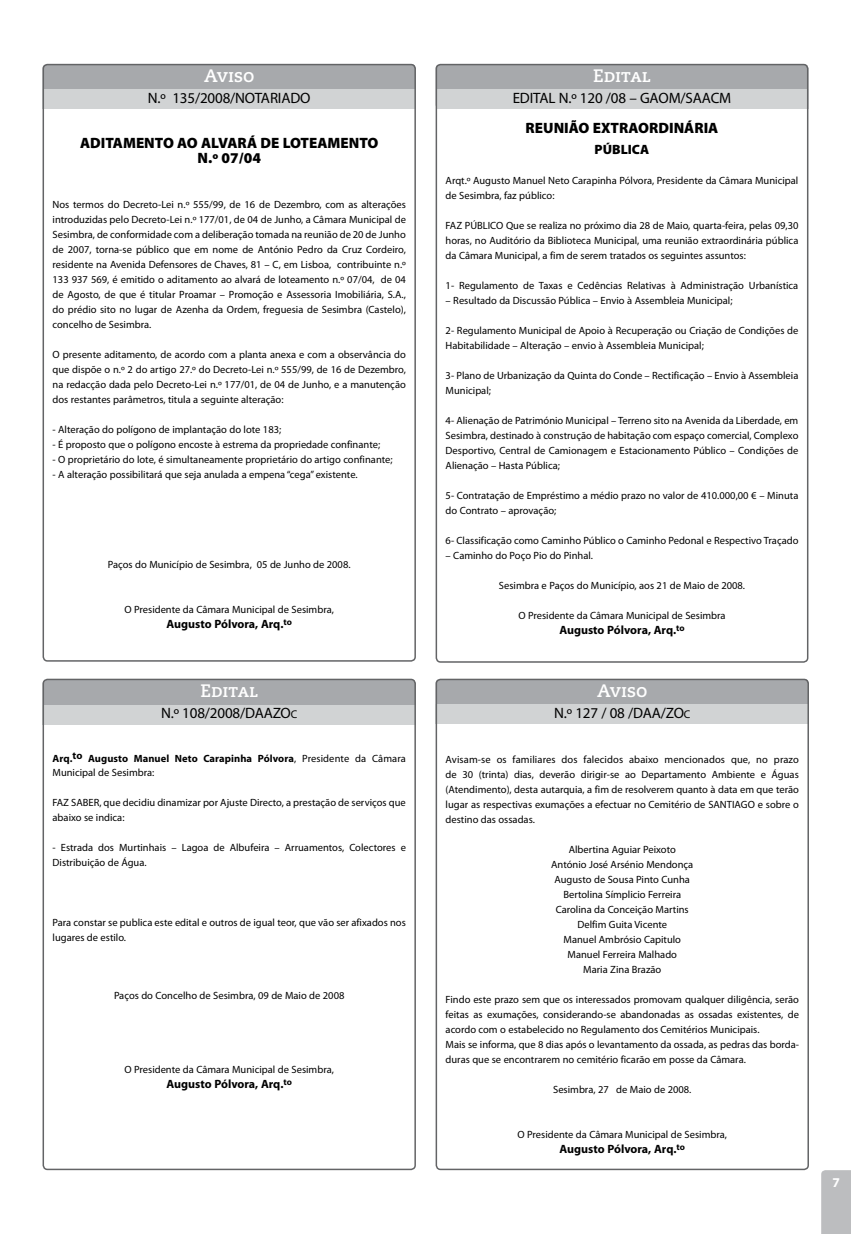
<style>
.page{position:relative;width:851px;height:1234px;background:#fff}
.page>*{position:absolute;margin:0;border:0;box-sizing:border-box;transform-origin:0 0}
.t1{font:18px "Caecilia Bold SC";color:#fff}
.t2{font:15px "Myriad Pro";letter-spacing:-.01em;color:#000}
.t3{font:900 15px/15px "Myriad Pro";color:#000;text-align:center}
.t4{font:900 13.5px "Myriad Pro";color:#000}
.t5{font:700 12px "Myriad Pro";letter-spacing:-.005em;color:#000}
.t6{font:10.5px/15px "Myriad Pro";color:#000}
.t7{font:700 10.5px/14.4px "Myriad Pro";letter-spacing:.01em;color:#000}
.s1{font-size:11.25px}
.s2{font-weight:400}
</style>
<div class="page">
<div style="left:43px;top:64px;width:373px;height:45px;background:#a7a9ac;border-radius:4px"></div>
<div style="left:43px;top:89px;width:373px;height:20px;background:#d1d3d4"></div>
<div style="left:43px;top:64px;width:373px;height:597px;border:2px solid #636466;border-radius:4px"></div>
<div style="left:435px;top:679px;width:373px;height:44px;background:#a7a9ac;border-radius:4px"></div>
<div style="left:435px;top:704px;width:373px;height:19px;background:#d1d3d4"></div>
<div style="left:435px;top:678px;width:373px;height:491px;border:2px solid #636466;border-radius:4px"></div>
<div style="left:43px;top:679px;width:373px;height:45px;background:#a7a9ac;border-radius:4px"></div>
<div style="left:43px;top:705px;width:373px;height:19px;background:#d1d3d4"></div>
<div style="left:43px;top:678px;width:373px;height:491px;border:2px solid #636466;border-radius:4px"></div>
<div style="left:435px;top:64px;width:373px;height:45px;background:#a7a9ac;border-radius:4px"></div>
<div style="left:435px;top:89px;width:373px;height:20px;background:#d1d3d4"></div>
<div style="left:435px;top:64px;width:373px;height:598px;border:2px solid #636466;border-radius:4px"></div>
<div style="left:821px;top:1170px;width:29px;height:63px;background:#bcbdbf"></div>
<h1 class="t1" style="left:204px;top:65px;width:52px">Aviso</h1>
<h2 class="t2" style="left:148px;top:88px;width:164px">N.º 135/2008/NOTARIADO</h2>
<h2 class="t3" style="left:80px;top:135px;width:300px">ADITAMENTO AO ALVARÁ DE LOTEAMENTO<br>N.º 07/04</h2>
<p class="t6" style="left:53px;top:197px;width:355px;text-align:justify">Nos termos do Decreto-Lei n.º 555/99, de 16 de Dezembro, com as alterações introduzidas pelo Decreto-Lei n.º 177/01, de 04 de Junho, a Câmara Municipal de Sesimbra, de conformidade com a deliberação tomada na reunião de 20 de Junho de 2007, torna-se público que em nome de António Pedro da Cruz Cordeiro, residente na Avenida Defensores de Chaves, 81 – C, em Lisboa, contribuinte n.º 133 937 569, é emitido o aditamento ao alvará de loteamento n.º 07/04, de 04 de Agosto, de que é titular Proamar – Promoção e Assessoria Imobiliária, S.A., do prédio sito no lugar de Azenha da Ordem, freguesia de Sesimbra (Castelo), concelho de Sesimbra.</p>
<p class="t6" style="left:53px;top:347px;width:355px;text-align:justify">O presente aditamento, de acordo com a planta anexa e com a observância do que dispõe o n.º 2 do artigo 27.º do Decreto-Lei n.º 555/99, de 16 de Dezembro, na redacção dada pelo Decreto-Lei n.º 177/01, de 04 de Junho, e a manutenção dos restantes parâmetros, titula a seguinte alteração:</p>
<p class="t6" style="left:53px;top:422px;width:230px">- Alteração do polígono de implantação do lote 183;</p>
<p class="t6" style="left:53px;top:437px;width:329px">- É proposto que o polígono encoste à estrema da propriedade confinante;</p>
<p class="t6" style="left:53px;top:452px;width:341px">- O proprietário do lote, é simultaneamente proprietário do artigo confinante;</p>
<p class="t6" style="left:53px;top:467px;width:306px">- A alteração possibilitará que seja anulada a empena “cega” existente.</p>
<p class="t6" style="left:108px;top:557px;width:244px">Paços do Município de Sesimbra, 05 de Junho de 2008.</p>
<p class="t6" style="left:124px;top:602px;width:211px">O Presidente da Câmara Municipal de Sesimbra,</p>
<p class="t5" style="left:166px;top:616px;width:127px">Augusto Pólvora, Arq.<sup>to</sup></p>
<h1 class="t1" style="left:200px;top:679px;width:59px">Edital</h1>
<h2 class="t2" style="left:161px;top:703px;width:138px">N.º 108/2008/DAAZO<span class="s1">c</span></h2>
<p class="t7" style="left:53px;top:750px;width:355px">Arq.to Augusto Manuel Neto Carapinha Pólvora<span class="s2">, Presidente da Câmara<br>Municipal de Sesimbra:</span></p>
<p class="t6" style="left:53px;top:794px;width:355px">FAZ SABER, que decidiu dinamizar por Ajuste Directo, a prestação de serviços que abaixo se indica:</p>
<p class="t6" style="left:53px;top:839px;width:355px">- Estrada dos Murtinhais – Lagoa de Albufeira – Arruamentos, Colectores e<br>Distribuição de Água.</p>
<p class="t6" style="left:53px;top:914px;width:355px">Para constar se publica este edital e outros de igual teor, que vão ser afixados nos lugares de estilo.</p>
<p class="t6" style="left:114px;top:987px;width:232px">Paços do Concelho de Sesimbra, 09 de Maio de 2008</p>
<p class="t6" style="left:124px;top:1061px;width:211px">O Presidente da Câmara Municipal de Sesimbra,</p>
<p class="t5" style="left:166px;top:1075px;width:127px">Augusto Pólvora, Arq.<sup>to</sup></p>
<h1 class="t1" style="left:593px;top:65px;width:59px">Edital</h1>
<h2 class="t2" style="left:512px;top:88px;width:220px">EDITAL N.º 120 /08 – GAOM/SAACM</h2>
<h2 class="t3" style="left:525px;top:120px;width:194px">REUNIÃO EXTRAORDINÁRIA</h2>
<p class="t4" style="left:594px;top:140px;width:56px">PÚBLICA</p>
<p class="t6" style="left:445px;top:173px;width:354px">Arqt.º Augusto Manuel Neto Carapinha Pólvora, Presidente da Câmara Municipal de Sesimbra, faz público:</p>
<p class="t6" style="left:445px;top:218px;width:354px;text-align:justify">FAZ PÚBLICO Que se realiza no próximo dia 28 de Maio, quarta-feira, pelas 09,30 horas, no Auditório da Biblioteca Municipal, uma reunião extraordinária pública da Câmara Municipal, a fim de serem tratados os seguintes assuntos:</p>
<p class="t6" style="left:445px;top:278px;width:354px">1- Regulamento de Taxas e Cedências Relativas à Administração Urbanística</p>
<p class="t6" style="left:445px;top:293px;width:288px">– Resultado da Discussão Pública – Envio à Assembleia Municipal;</p>
<p class="t6" style="left:445px;top:323px;width:354px">2- Regulamento Municipal de Apoio à Recuperação ou Criação de Condições de<br>Habitabilidade – Alteração – envio à Assembleia Municipal;</p>
<p class="t6" style="left:445px;top:368px;width:354px">3- Plano de Urbanização da Quinta do Conde – Rectificação – Envio à Assembleia<br>Municipal;</p>
<p class="t6" style="left:445px;top:413px;width:354px;text-align:justify">4- Alienação de Património Municipal – Terreno sito na Avenida da Liberdade, em Sesimbra, destinado à construção de habitação com espaço comercial, Complexo Desportivo, Central de Camionagem e Estacionamento Público – Condições de Alienação – Hasta Pública;</p>
<p class="t6" style="left:445px;top:488px;width:354px">5- Contratação de Empréstimo a médio prazo no valor de 410.000,00 € – Minuta do Contrato – aprovação;</p>
<p class="t6" style="left:445px;top:533px;width:354px">6- Classificação como Caminho Público o Caminho Pedonal e Respectivo Traçado</p>
<p class="t6" style="left:445px;top:548px;width:149px">– Caminho do Poço Pio do Pinhal.</p>
<p class="t6" style="left:499px;top:578px;width:248px">Sesimbra e Paços do Município, aos 21 de Maio de 2008.</p>
<p class="t6" style="left:518px;top:608px;width:209px">O Presidente da Câmara Municipal de Sesimbra</p>
<p class="t5" style="left:559px;top:622px;width:127px">Augusto Pólvora, Arq.<sup>to</sup></p>
<h1 class="t1" style="left:597px;top:679px;width:52px">Aviso</h1>
<h2 class="t2" style="left:554px;top:703px;width:138px">N.º 127 / 08 /DAA/ZO<span class="s1">c</span></h2>
<p class="t6" style="left:445px;top:751px;width:355px;text-align:justify">Avisam-se os familiares dos falecidos abaixo mencionados que, no prazo de 30 (trinta) dias, deverão dirigir-se ao Departamento Ambiente e Águas (Atendimento), desta autarquia, a fim de resolverem quanto à data em que terão lugar as respectivas exumações a efectuar no Cemitério de SANTIAGO e sobre o destino das ossadas.</p>
<p class="t6" style="left:551px;top:841px;width:143px;text-align:center">Albertina Aguiar Peixoto<br>António José Arsénio Mendonça<br>Augusto de Sousa Pinto Cunha<br>Bertolina Símplicio Ferreira<br>Carolina da Conceição Martins<br>Delfim Guita Vicente<br>Manuel Ambrósio Capitulo<br>Manuel Ferreira Malhado<br>Maria Zina Brazão</p>
<p class="t6" style="left:445px;top:991px;width:355px">Findo este prazo sem que os interessados promovam qualquer diligência, serão feitas as exumações, considerando-se abandonadas as ossadas existentes, de acordo com o estabelecido no Regulamento dos Cemitérios Municipais.<br>Mais se informa, que 8 dias após o levantamento da ossada, as pedras das borda&shy;duras que se encontrarem no cemitério ficarão em posse da Câmara.</p>
<p class="t6" style="left:553px;top:1081px;width:140px">Sesimbra, 27 de Maio de 2008.</p>
<p class="t6" style="left:517px;top:1126px;width:211px">O Presidente da Câmara Municipal de Sesimbra,</p>
<p class="t5" style="left:559px;top:1140px;width:127px">Augusto Pólvora, Arq.<sup>to</sup></p>
</div>
